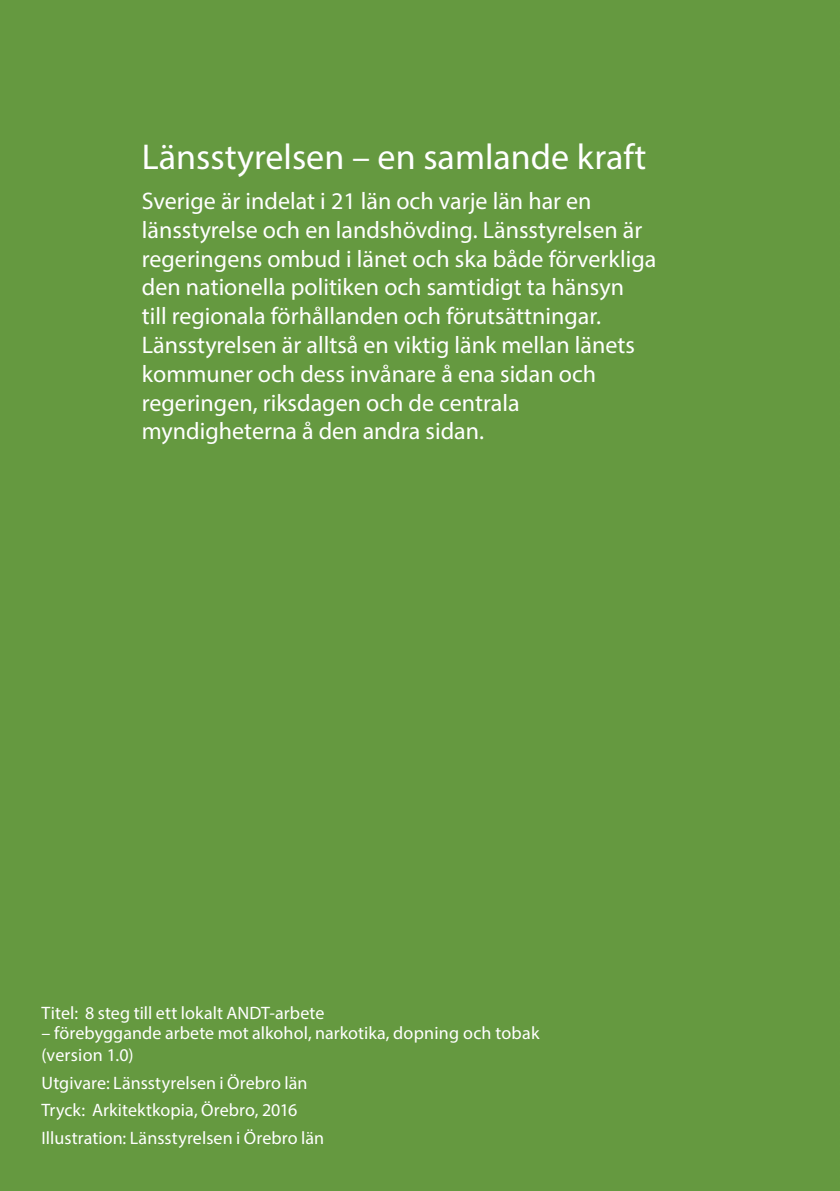
<style>
.page{position:relative;width:840px;height:1191px;background:#fff}
.page>*{position:absolute;margin:0;border:0;box-sizing:border-box;transform-origin:0 0}
.t1{font:36px "Cxjlyn Myriad Pro";color:#fff}
.t2{font:24px/28.8px "Cxjlyn Myriad Pro";color:#fff}
.t3{font:18px/22px "Cxjlyn Myriad Pro";letter-spacing:.005em;color:#fff}
</style>
<div class="page">
<div style="left:0;top:0;width:839px;height:1191px;background:#659940"></div>
<svg style="left:839px;top:0;width:1px;height:1191px"></svg>
<h2 class="t1" style="left:142px;top:134px;width:505px">Länsstyrelsen – en samlande kraft</h2>
<p class="t2" style="left:142px;top:186px;width:515px">Sverige är indelat i 21 län och varje län har en länsstyrelse och en landshövding. Länsstyrelsen är regeringens ombud i länet och ska både förverkliga den nationella politiken och samtidigt ta hänsyn<br>till regionala förhållanden och förutsättningar.<br>Länsstyrelsen är alltså en viktig länk mellan länets kommuner och dess invånare å ena sidan och regeringen, riksdagen och de centrala myndigheterna å den andra sidan.</p>
<p class="t3" style="left:42px;top:1001px;width:284px">Titel: 8 steg till ett lokalt ANDT-arbete</p>
<p class="t3" style="left:42px;top:1021px;width:499px">– förebyggande arbete mot alkohol, narkotika, dopning och tobak (version 1.0)</p>
<p class="t3" style="left:42px;top:1071px;width:267px">Utgivare: Länsstyrelsen i Örebro län</p>
<p class="t3" style="left:42px;top:1099px;width:257px">Tryck: Arkitektkopia, Örebro, 2016</p>
<p class="t3" style="left:42px;top:1126px;width:284px">Illustration: Länsstyrelsen i Örebro län</p>
</div>
